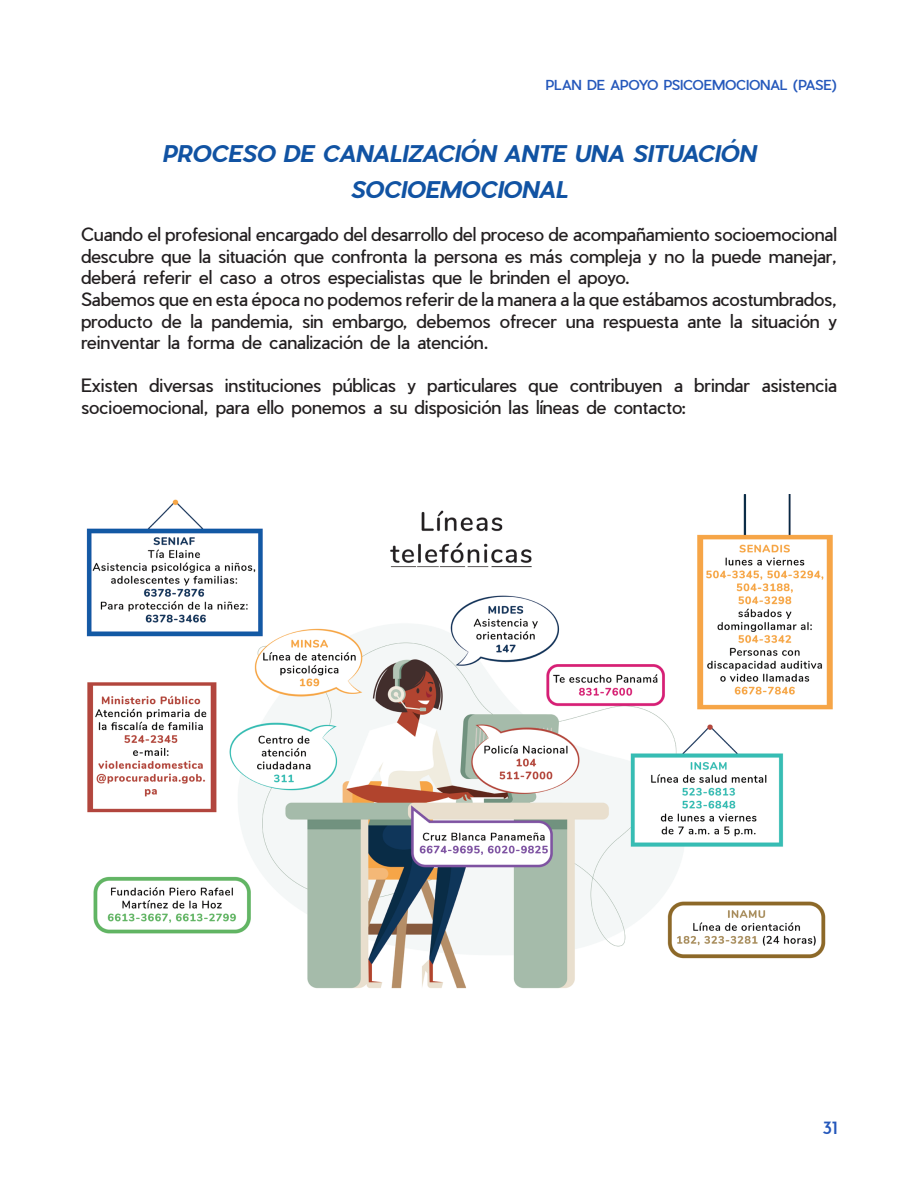
<style>
.page{position:relative;width:918px;height:1188px;background:#fff}
.page>*{position:absolute;margin:0;border:0;box-sizing:border-box;transform-origin:0 0}
.t1{font:italic 700 22.5px/36px "Pier Sans";color:#1153a3;text-align:center}
.t2{font:18px/21.6px "Pier Sans";letter-spacing:-.01em;color:#231f20;text-align:justify}
.t3{font:500 16.5px "Pier Sans";color:#2558bb}
.t4{font:500 13.5px "Pier Sans";letter-spacing:-.01em;color:#2558bb}
</style>
<div class="page">
<img style="left:86px;top:494px;width:747px;height:495px">
<p class="t4" style="left:546px;top:76px;width:293px">PLAN DE APOYO PSICOEMOCIONAL (PASE)</p>
<p class="t1" style="left:162px;top:136px;width:601px">PROCESO DE CANALIZACIÓN ANTE UNA SITUACIÓN<br>SOCIOEMOCIONAL</p>
<p class="t2" style="left:81px;top:224px;width:757px">Cuando el profesional encargado del desarrollo del proceso de acompañamiento socioemocional descubre que la situación que confronta la persona es más compleja y no la puede manejar, deberá referir el caso a otros especialistas que le brinden el apoyo.</p>
<p class="t2" style="left:81px;top:289px;width:758px">Sabemos que en esta época no podemos referir de la manera a la que estábamos acostumbrados, producto de la pandemia, sin embargo, debemos ofrecer una respuesta ante la situación y reinventar la forma de canalización de la atención.</p>
<p class="t2" style="left:81px;top:375px;width:757px">Existen diversas instituciones públicas y particulares que contribuyen a brindar asistencia socioemocional, para ello ponemos a su disposición las líneas de contacto:</p>
<p class="t3" style="left:822px;top:1117px;width:16px">31</p>
</div>
